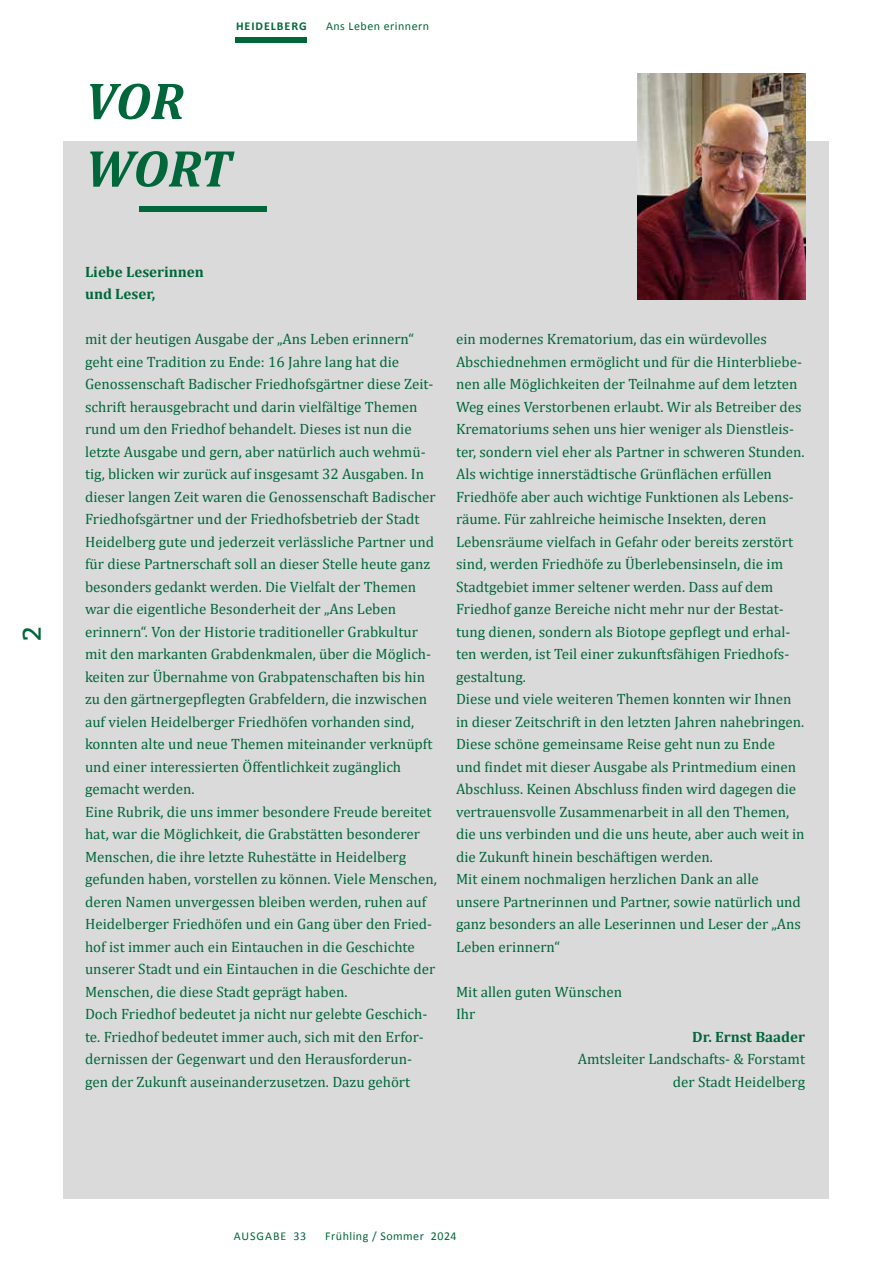
<style>
.page{position:relative;width:893px;height:1263px;background:#fff}
.page>*{position:absolute;margin:0;border:0;box-sizing:border-box;transform-origin:0 0}
.t1{font:italic 700 52.5px/67.5px "Cambria";letter-spacing:-.015em;color:#00673a}
.t2{font:25.5px "Bitter";color:#00673a}
.t3{font:15px/22.5px "Cambria";color:#00673a}
.t4{font:700 15px/22.5px "Cambria";color:#00673a}
.t5{font:12px "Calibri";letter-spacing:.04em;color:#00673a}
.t6{font:700 12px "Calibri";letter-spacing:.08em;color:#00673a}
.t7{font:12px "Calibri";letter-spacing:.08em;color:#00673a}
</style>
<div class="page">
<div style="left:236px;top:37px;width:71px;height:6px;background:#00673a"></div>
<div style="left:64px;top:141px;width:765px;height:1058px;background:#dadada"></div>
<img style="left:638px;top:74px;width:167px;height:225px">
<div style="left:140px;top:206px;width:127px;height:6px;background:#00673a"></div>
<h2 class="t2" style="left:16px;top:640px;width:16px;rotate:-90deg">2</h2>
<p class="t6" style="left:236px;top:18px;width:72px">HEIDELBERG</p>
<p class="t5" style="left:326px;top:18px;width:105px">Ans Leben erinnern</p>
<h1 class="t1" style="left:85px;top:66px;width:148px">VOR<br>WORT</h1>
<p class="t4" style="left:85px;top:260px;width:120px">Liebe Leserinnen und Leser,</p>
<p class="t3" style="left:85px;top:328px;width:353px">mit der heutigen Ausgabe der „Ans Leben erinnern“ geht eine Tradition zu Ende: 16 Jahre lang hat die Genossenschaft Badischer Friedhofsgärtner diese Zeit&shy;schrift herausgebracht und darin vielfältige Themen rund um den Friedhof behandelt. Dieses ist nun die letzte Ausgabe und gern, aber natürlich auch wehmü&shy;tig, blicken wir zurück auf insgesamt 32 Ausgaben. In dieser langen Zeit waren die Genossenschaft Badischer Friedhofsgärtner und der Friedhofsbetrieb der Stadt Heidelberg gute und jederzeit verlässliche Partner und für diese Partnerschaft soll an dieser Stelle heute ganz besonders gedankt werden. Die Vielfalt der Themen war die eigentliche Besonderheit der „Ans Leben erinnern“. Von der Historie traditioneller Grabkultur mit den markanten Grabdenkmalen, über die Möglich&shy;keiten zur Übernahme von Grabpatenschaften bis hin zu den gärtnergepflegten Grabfeldern, die inzwischen auf vielen Heidelberger Friedhöfen vorhanden sind, konnten alte und neue Themen miteinander verknüpft und einer interessierten Öffentlichkeit zugänglich gemacht werden.<br>Eine Rubrik, die uns immer besondere Freude bereitet hat, war die Möglichkeit, die Grabstätten besonderer Menschen, die ihre letzte Ruhestätte in Heidelberg gefunden haben, vorstellen zu können. Viele Menschen, deren Namen unvergessen bleiben werden, ruhen auf Heidelberger Friedhöfen und ein Gang über den Fried&shy;hof ist immer auch ein Eintauchen in die Geschichte unserer Stadt und ein Eintauchen in die Geschichte der Menschen, die diese Stadt geprägt haben.<br>Doch Friedhof bedeutet ja nicht nur gelebte Geschich&shy;te. Friedhof bedeutet immer auch, sich mit den Erfor&shy;dernissen der Gegenwart und den Herausforderun&shy;gen der Zukunft auseinanderzusetzen. Dazu gehört</p>
<p class="t3" style="left:456px;top:328px;width:350px">ein modernes Krematorium, das ein würdevolles Abschiednehmen ermöglicht und für die Hinterbliebe&shy;nen alle Möglichkeiten der Teilnahme auf dem letzten Weg eines Verstorbenen erlaubt. Wir als Betreiber des Krematoriums sehen uns hier weniger als Dienstleis&shy;ter, sondern viel eher als Partner in schweren Stunden.<br>Als wichtige innerstädtische Grünflächen erfüllen Friedhöfe aber auch wichtige Funktionen als Lebens&shy;räume. Für zahlreiche heimische Insekten, deren Lebensräume vielfach in Gefahr oder bereits zerstört sind, werden Friedhöfe zu Überlebensinseln, die im Stadtgebiet immer seltener werden. Dass auf dem Friedhof ganze Bereiche nicht mehr nur der Bestat&shy;tung dienen, sondern als Biotope gepflegt und erhal&shy;ten werden, ist Teil einer zukunftsfähigen Friedhofs&shy;gestaltung.<br>Diese und viele weiteren Themen konnten wir Ihnen in dieser Zeitschrift in den letzten Jahren nahebringen.<br>Diese schöne gemeinsame Reise geht nun zu Ende<br>und findet mit dieser Ausgabe als Printmedium einen Abschluss. Keinen Abschluss finden wird dagegen die vertrauensvolle Zusammenarbeit in all den Themen, die uns verbinden und die uns heute, aber auch weit in die Zukunft hinein beschäftigen werden.<br>Mit einem nochmaligen herzlichen Dank an alle unsere Partnerinnen und Partner, sowie natürlich und ganz besonders an alle Leserinnen und Leser der „Ans Leben erinnern“</p>
<p class="t3" style="left:456px;top:980px;width:168px">Mit allen guten Wünschen<br>Ihr</p>
<p class="t4" style="left:692px;top:1025px;width:114px">Dr. Ernst Baader</p>
<p class="t3" style="left:578px;top:1048px;width:229px;text-align:right">Amtsleiter Landschafts- &amp; Forstamt der Stadt Heidelberg</p>
<p class="t7" style="left:234px;top:1228px;width:74px">AUSGABE 33</p>
<p class="t5" style="left:325px;top:1228px;width:133px">Frühling / Sommer 2024</p>
</div>
